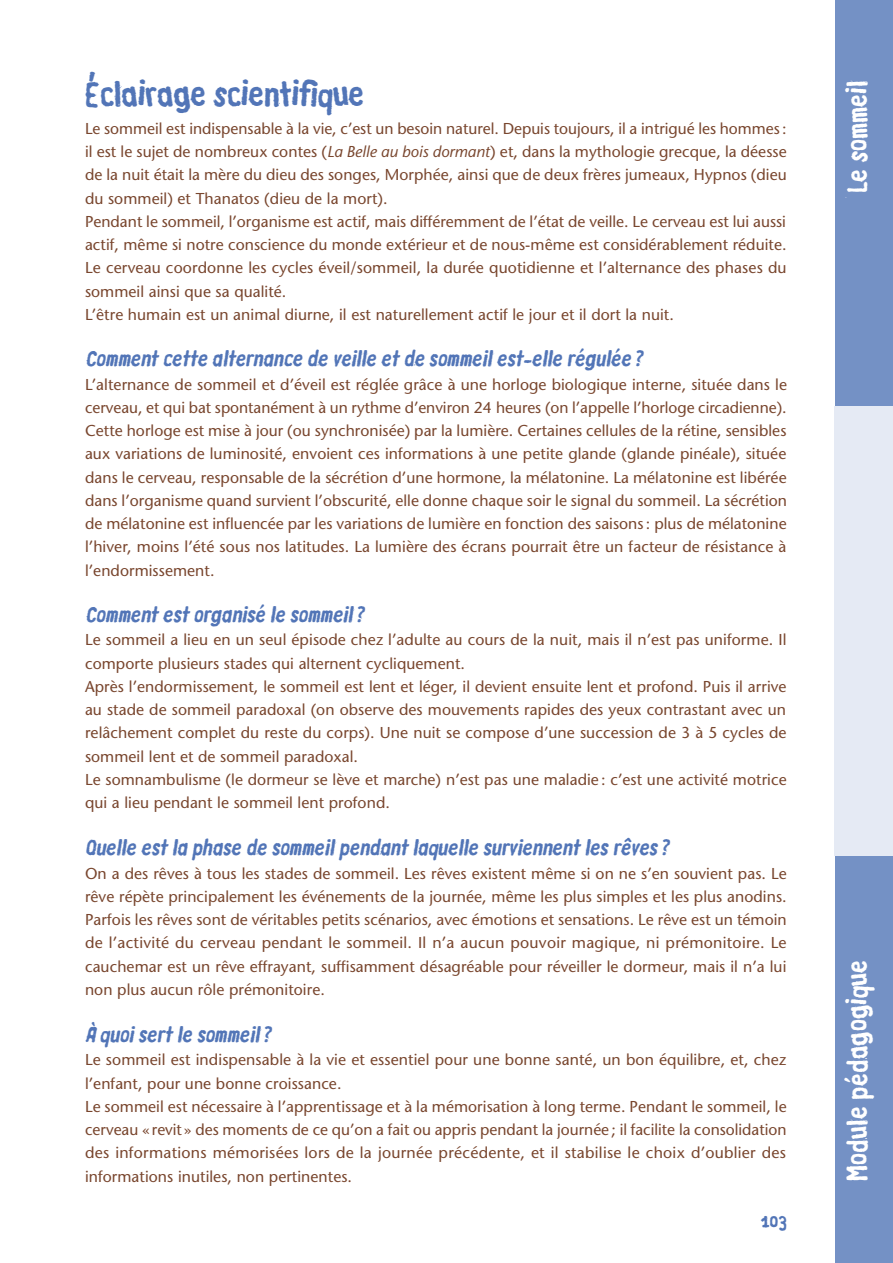
<style>
.page{position:relative;width:893px;height:1263px;background:#fff}
.page>*{position:absolute;margin:0;border:0;box-sizing:border-box;transform-origin:0 0}
.t1{font:33px "Linotype Russisch Brot Eat";color:#5275b7}
.t2{font:27px "Linotype Russisch Brot Eat";letter-spacing:.01em;color:#fff}
.t3{font:italic 21px "Linotype Russisch Brot Eat Text";letter-spacing:.005em;color:#5275b7}
.t4{font:19.5px "Linotype Russisch Brot Eat Text";color:#5275b7}
.t5{font:15.75px/23.2px "Stone Sans";letter-spacing:.005em;color:#79462e}
.s1{font-style:italic}
</style>
<div class="page">
<div style="left:835px;top:0;width:58px;height:1263px;background:#7491c5"></div>
<div style="left:835px;top:407px;width:58px;height:449px;background:#e5eaf4"></div>
<h1 class="t1" style="left:85px;top:72px;width:281px">Éclairage scientifique</h1>
<p class="t5" style="left:85px;top:117px;width:703px">Le sommeil est indispensable à la vie, c’est un besoin naturel. Depuis toujours, il a intrigué les hommes: il est le sujet de nombreux contes (<span class="s1">La Belle au bois dormant</span>) et, dans la mythologie grecque, la déesse de la nuit était la mère du dieu des songes, Morphée, ainsi que de deux frères jumeaux, Hypnos (dieu du sommeil) et Thanatos (dieu de la mort).<br>Pendant le sommeil, l’organisme est actif, mais différemment de l’état de veille. Le cerveau est lui aussi actif, même si notre conscience du monde extérieur et de nous-même est considérablement réduite.<br>Le cerveau coordonne les cycles éveil/sommeil, la durée quotidienne et l’alternance des phases du sommeil ainsi que sa qualité.<br>L’être humain est un animal diurne, il est naturellement actif le jour et il dort la nuit.</p>
<h3 class="t3" style="left:85px;top:345px;width:564px">Commentcette alternance de veille etde sommeilest-elle régulée ?</h3>
<p class="t5" style="left:85px;top:372px;width:703px;text-align:justify">L’alternance de sommeil et d’éveil est réglée grâce à une horloge biologique interne, située dans le cerveau, et qui bat spontanément à un rythme d’environ 24 heures (on l’appelle l’horloge circadienne).<br>Cette horloge est mise à jour (ou synchronisée) par la lumière. Certaines cellules de la rétine, sensibles aux variations de luminosité, envoient ces informations à une petite glande (glande pinéale), située dans le cerveau, responsable de la sécrétion d’une hormone, la mélatonine. La mélatonine est libérée dans l’organisme quand survient l’obscurité, elle donne chaque soir le signal du sommeil. La sécrétion de mélatonine est influencée par les variations de lumière en fonction des saisons: plus de mélatonine l’hiver, moins l’été sous nos latitudes. La lumière des écrans pourrait être un facteur de résistance à l’endormissement.</p>
<h3 class="t3" style="left:85px;top:600px;width:285px">Commentestorganisé le sommeil ?</h3>
<p class="t5" style="left:85px;top:628px;width:703px">Le sommeil a lieu en un seul épisode chez l’adulte au cours de la nuit, mais il n’est pas uniforme. Il comporte plusieurs stades qui alternent cycliquement.<br>Après l’endormissement, le sommeil est lent et léger, il devient ensuite lent et profond. Puis il arrive au stade de sommeil paradoxal (on observe des mouvements rapides des yeux contrastant avec un relâchement complet du reste du corps). Une nuit se compose d’une succession de 3 à 5 cycles de sommeil lent et de sommeil paradoxal.<br>Le somnambulisme (le dormeur se lève et marche) n’est pas une maladie : c’est une activité motrice qui a lieu pendant le sommeil lent profond.</p>
<h3 class="t3" style="left:85px;top:834px;width:590px">Quelle estla phase de sommeilpendantlaquelle surviennentlesrêves ?</h3>
<p class="t5" style="left:85px;top:861px;width:703px;text-align:justify">On a des rêves à tous les stades de sommeil. Les rêves existent même si on ne s’en souvient pas. Le rêve répète principalement les événements de la journée, même les plus simples et les plus anodins.<br>Parfois les rêves sont de véritables petits scénarios, avec émotions et sensations. Le rêve est un témoin de l’activité du cerveau pendant le sommeil. Il n’a aucun pouvoir magique, ni prémonitoire. Le cauchemar est un rêve effrayant, suffisamment désagréable pour réveiller le dormeur, mais il n’a lui non plus aucun rôle prémonitoire.</p>
<h3 class="t3" style="left:85px;top:1020px;width:192px">à quoisertle sommeil ?</h3>
<p class="t5" style="left:85px;top:1048px;width:703px">Le sommeil est indispensable à la vie et essentiel pour une bonne santé, un bon équilibre, et, chez l’enfant, pour une bonne croissance.<br>Le sommeil est nécessaire à l’apprentissage et à la mémorisation à long terme. Pendant le sommeil, le cerveau « revit» des moments de ce qu’on a fait ou appris pendant la journée ; il facilite la consolidation des informations mémorisées lors de la journée précédente, et il stabilise le choix d’oublier des informations inutiles, non pertinentes.</p>
<p class="t4" style="left:761px;top:1207px;width:27px">103</p>
<h2 class="t2" style="left:839px;top:193px;width:114px;rotate:-90deg">Le sommeil</h2>
<h2 class="t2" style="left:839px;top:1182px;width:224px;rotate:-90deg">Module pédagogique</h2>
</div>
